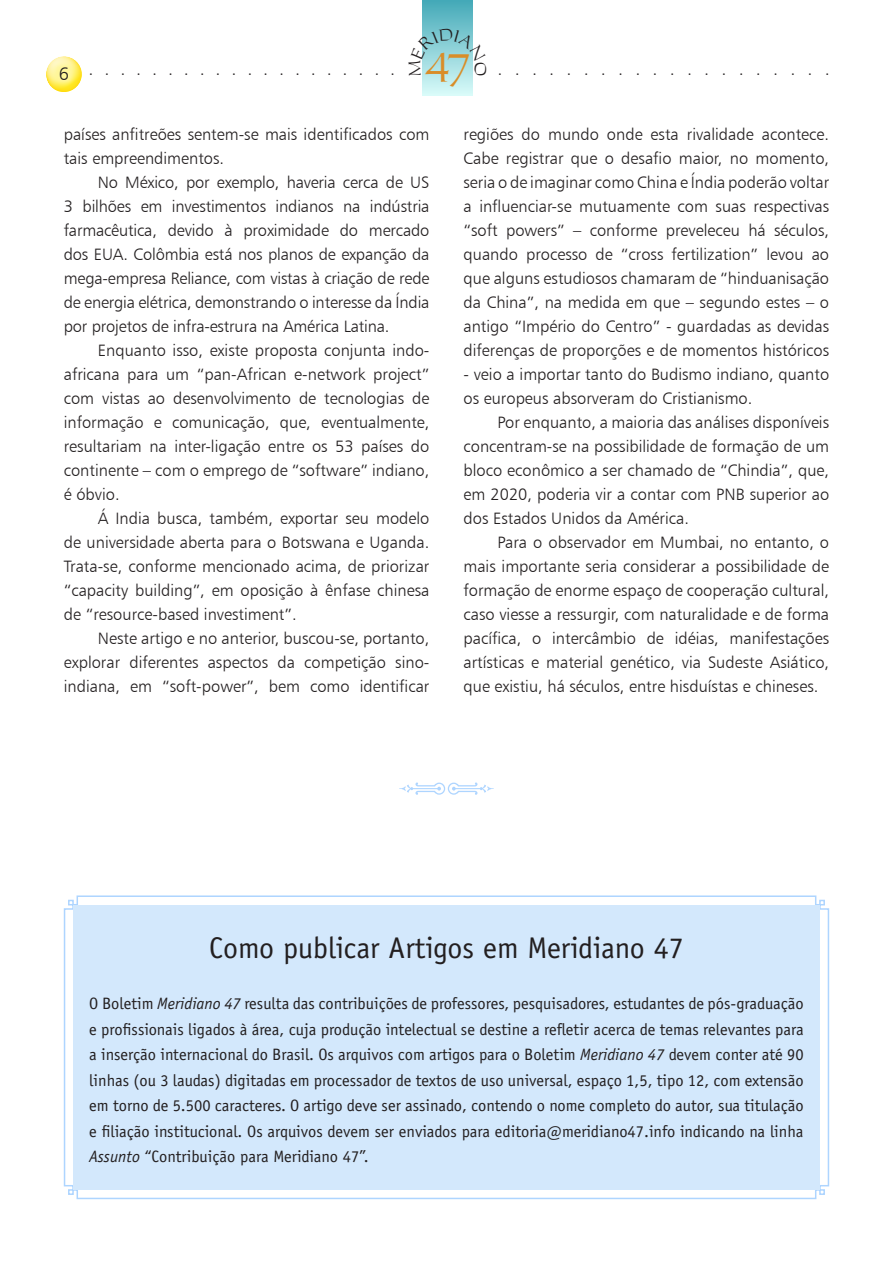
<style>
.page{position:relative;width:893px;height:1263px;background:#fff}
.page>*{position:absolute;margin:0;border:0;box-sizing:border-box;transform-origin:0 0}
.t1{font:36.9px "Carleton Normal";color:#d98d28}
.t2{font:30px "Officina Sans";color:#231f20}
._05_corpo_do_texto{font:16.5px/24px "Humanist 777 BT Light B";color:#231f20;text-align:justify}
._04_anuncio{font:16.5px/25.5px "Officina Sans";color:#231f20;text-align:justify}
.t3{font:15px "Times";color:#231f20}
.s1{font-family:"Humanist 777 BT Light B";font-size:18px}
.s2{font-style:italic}
</style>
<div class="page">
<svg style="left:423px;top:0;width:50px;height:96px;background:#88ced5"></svg>
<div style="left:46px;top:56px;width:37px;height:38px;background:#fff101;opacity:.75"></div>
<svg style="left:63px;top:895px;width:767px;height:305px"></svg>
<div style="left:73px;top:905px;width:746px;height:284px;background:#d3e8fc"></div>
<svg style="left:422px;top:28px;width:51px;height:48px;background:#94d5db"></svg>
<p class="t3" style="left:59px;top:62px;width:337px"><span class="s1">6</span> ....................</p>
<h1 class="t1" style="left:424px;top:46px;width:48px">47</h1>
<p class="t3" style="left:498px;top:61px;width:332px">....................</p>
<p class="_05_corpo_do_texto" style="left:64px;top:122px;width:367px">países anfitreões sentem-se mais identificados com tais empreendimentos.</p>
<p class="_05_corpo_do_texto" style="left:64px;top:170px;width:367px;text-indent:34px">No México, por exemplo, haveria cerca de US 3 bilhões em investimentos indianos na indústria farmacêutica, devido à proximidade do mercado dos EUA. Colômbia está nos planos de expanção da mega-empresa Reliance, com vistas à criação de rede de energia elétrica, demonstrando o interesse da Índia por projetos de infra-estrura na América Latina.</p>
<p class="_05_corpo_do_texto" style="left:64px;top:338px;width:367px;text-indent:34px">Enquanto isso, existe proposta conjunta indo&shy;africana para um “pan-African e-network project” com vistas ao desenvolvimento de tecnologias de informação e comunicação, que, eventualmente, resultariam na inter-ligação entre os 53 países do continente – com o emprego de “software” indiano, é óbvio.</p>
<p class="_05_corpo_do_texto" style="left:64px;top:506px;width:367px;text-indent:34px">Á India busca, também, exportar seu modelo de universidade aberta para o Botswana e Uganda.<br>Trata-se, conforme mencionado acima, de priorizar “capacity building”, em oposição à ênfase chinesa de “resource-based investiment”.</p>
<p class="_05_corpo_do_texto" style="left:64px;top:626px;width:367px;text-indent:34px">Neste artigo e no anterior, buscou-se, portanto, explorar diferentes aspectos da competição sino&shy;indiana, em “soft-power”, bem como identificar</p>
<p class="_05_corpo_do_texto" style="left:463px;top:122px;width:367px">regiões do mundo onde esta rivalidade acontece.<br>Cabe registrar que o desafio maior, no momento, seria o de imaginar como China e Índia poderão voltar a influenciar-se mutuamente com suas respectivas “soft powers” – conforme preveleceu há séculos, quando processo de “cross fertilization” levou ao que alguns estudiosos chamaram de “hinduanisação da China”, na medida em que – segundo estes – o antigo “Império do Centro” - guardadas as devidas diferenças de proporções e de momentos históricos</p>
<p class="_05_corpo_do_texto" style="left:463px;top:362px;width:367px">- veio a importar tanto do Budismo indiano, quanto os europeus absorveram do Cristianismo.</p>
<p class="_05_corpo_do_texto" style="left:463px;top:410px;width:367px;text-indent:34px">Por enquanto, a maioria das análises disponíveis concentram-se na possibilidade de formação de um bloco econômico a ser chamado de “Chindia”, que, em 2020, poderia vir a contar com PNB superior ao dos Estados Unidos da América.</p>
<p class="_05_corpo_do_texto" style="left:463px;top:530px;width:367px;text-indent:34px">Para o observador em Mumbai, no entanto, o mais importante seria considerar a possibilidade de formação de enorme espaço de cooperação cultural, caso viesse a ressurgir, com naturalidade e de forma pacífica, o intercâmbio de idéias, manifestações artísticas e material genético, via Sudeste Asiático, que existiu, há séculos, entre hisduístas e chineses.</p>
<p class="t2" style="left:209px;top:930px;width:476px">Como publicar Artigos em Meridiano 47</p>
<p class="_04_anuncio" style="left:89px;top:991px;width:716px">O Boletim <span class="s2">Meridiano 47</span> resulta das contribuições de professores, pesquisadores, estudantes de pós-graduação e profissionais ligados à área, cuja produção intelectual se destine a refletir acerca de temas relevantes para a inserção internacional do Brasil. Os arquivos com artigos para o Boletim <span class="s2">Meridiano 47</span> devem conter até 90 linhas (ou 3 laudas) digitadas em processador de textos de uso universal, espaço 1,5, tipo 12, com extensão em torno de 5.500 caracteres. O artigo deve ser assinado, contendo o nome completo do autor, sua titulação e filiação institucional. Os arquivos devem ser enviados para editoria@meridiano47.info indicando na linha <span class="s2">Assunto</span> “Contribuição para Meridiano 47”.</p>
</div>
